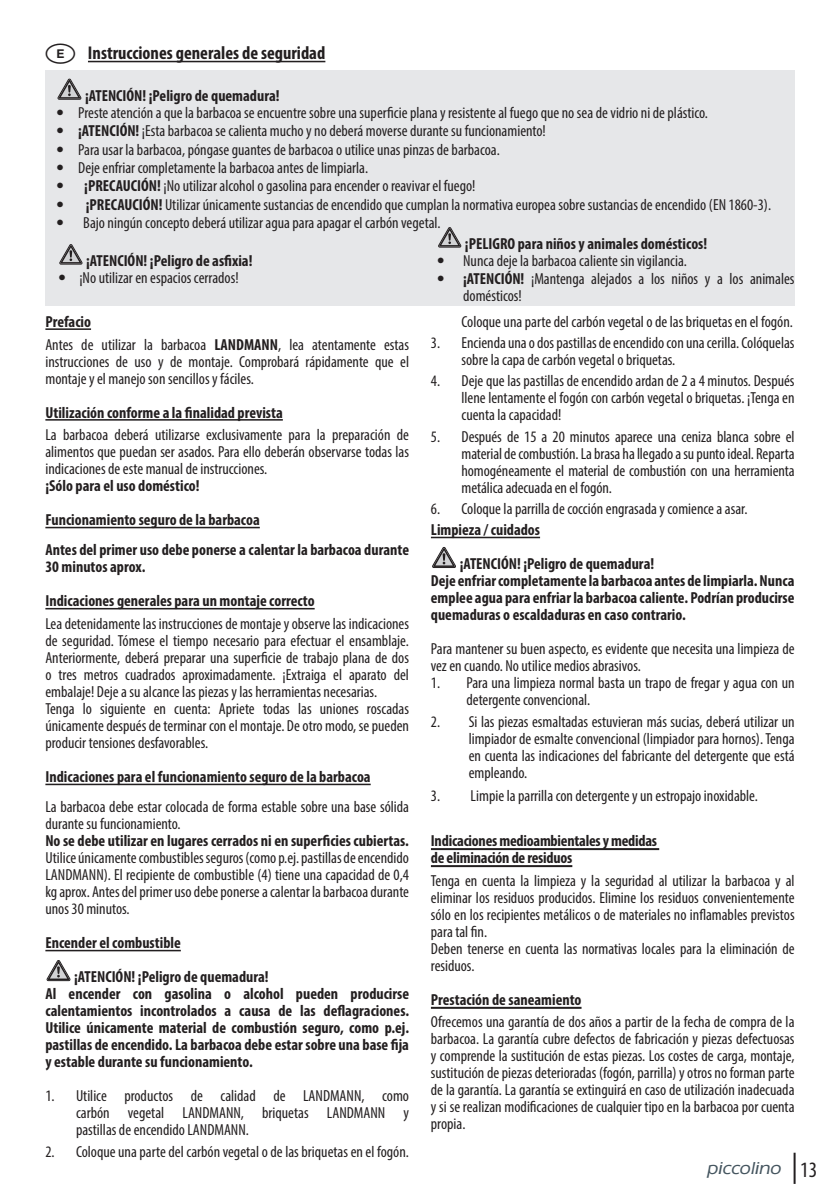
<style>
.page{position:relative;width:840px;height:1191px;background:#fff}
.page>*{position:absolute;margin:0;border:0;box-sizing:border-box;transform-origin:0 0}
.t1{font:30px "National Codes Europe";color:#231f20}
.t2{font:700 condensed 18.4px "Myriad Pro";color:#231f20}
.t3{font:500 18px "Eras IT Cby BT";color:#45555f;scale:1.08 1}
.t4{font:condensed 16px/17px "Myriad Pro";color:#231f20}
.t5{font:700 condensed 16px/17px "Myriad Pro";color:#231f20}
.s1{font-family:"Frutiger";font-weight:300}
.s2{font-weight:700}
.s3{font-family:"Myriad Pro";font-weight:400;font-stretch:condensed;font-size:22px;color:#231f20}
</style>
<div class="page">
<hr style="left:793px;top:1152px;width:2px;height:31px;background:#231f20">
<hr style="left:88px;top:61px;width:237px;height:1px;background:#231f20">
<hr style="left:45px;top:328px;width:46px;height:2px;background:#231f20">
<hr style="left:45px;top:419px;width:238px;height:1px;background:#231f20">
<hr style="left:45px;top:527px;width:215px;height:1px;background:#231f20">
<hr style="left:45px;top:608px;width:269px;height:1px;background:#231f20">
<hr style="left:45px;top:783px;width:325px;height:2px;background:#231f20">
<hr style="left:45px;top:949px;width:136px;height:2px;background:#231f20">
<svg style="left:47px;top:960px;width:23px;height:21px"></svg>
<hr style="left:430px;top:537px;width:109px;height:1px;background:#231f20">
<hr style="left:430px;top:848px;width:228px;height:2px;background:#231f20">
<hr style="left:430px;top:865px;width:142px;height:2px;background:#231f20">
<hr style="left:430px;top:1006px;width:151px;height:2px;background:#231f20">
<svg style="left:432px;top:547px;width:23px;height:21px"></svg>
<div style="left:45px;top:70px;width:749px;height:236px;background:#e6e7e9"></div>
<svg style="left:57px;top:79px;width:24px;height:21px"></svg>
<svg style="left:59px;top:244px;width:23px;height:21px"></svg>
<svg style="left:438px;top:227px;width:23px;height:21px"></svg>
<h1 class="t1" style="left:45px;top:30px;width:31px">E</h1>
<p class="t2" style="left:88px;top:42px;width:239px">Instrucciones generales de seguridad</p>
<p class="t5" style="left:85px;top:87px;width:196px">¡ATENCIÓN! ¡Peligro de quemadura!</p>
<p class="t4" style="left:56px;top:104px;width:652px"><span class="s1">•</span> Preste atención a que la barbacoa se encuentre sobre una superficie plana y resistente al fuego que no sea de vidrio ni de plástico.</p>
<p class="t4" style="left:56px;top:122px;width:491px"><span class="s1">•</span> <span class="s2">¡ATENCIÓN!</span> ¡Esta barbacoa se calienta mucho y no deberá moverse durante su funcionamiento!</p>
<p class="t4" style="left:56px;top:140px;width:445px"><span class="s1">•</span> Para usar la barbacoa, póngase guantes de barbacoa o utilice unas pinzas de barbacoa.</p>
<p class="t4" style="left:56px;top:159px;width:313px"><span class="s1">•</span> Deje enfriar completamente la barbacoa antes de limpiarla.</p>
<p class="t4" style="left:56px;top:177px;width:420px"><span class="s1">•</span> <span class="s2">¡PRECAUCIÓN!</span> ¡No utilizar alcohol o gasolina para encender o reavivar el fuego!</p>
<p class="t4" style="left:56px;top:196px;width:715px"><span class="s1">•</span> <span class="s2">¡PRECAUCIÓN!</span> Utilizar únicamente sustancias de encendido que cumplan la normativa europea sobre sustancias de encendido (EN 1860-3).</p>
<p class="t4" style="left:56px;top:214px;width:385px"><span class="s1">•</span> Bajo ningún concepto deberá utilizar agua para apagar el carbón vegetal.</p>
<p class="t5" style="left:86px;top:251px;width:168px">¡ATENCIÓN! ¡Peligro de asfixia!</p>
<p class="t4" style="left:58px;top:269px;width:182px"><span class="s1">•</span> ¡No utilizar en espacios cerrados!</p>
<p class="t5" style="left:464px;top:234px;width:243px">¡PELIGRO para niños y animales domésticos!</p>
<p class="t4" style="left:437px;top:252px;width:251px"><span class="s1">•</span> Nunca deje la barbacoa caliente sin vigilancia.</p>
<p class="t4" style="left:463px;top:270px;width:333px;text-indent:-26px"><span class="s1">•</span> <span class="s2">¡ATENCIÓN!</span> ¡Mantenga alejados a los niños y a los animales domésticos!</p>
<p class="t4" style="left:45px;top:310px;width:365px;line-height:22.6px"><span class="s2">Prefacio<br></span>Antes de utilizar la barbacoa <span class="s2">LANDMANN</span>, lea atentamente estas</p>
<p class="t4" style="left:45px;top:352px;width:365px">instrucciones de uso y de montaje. Comprobará rápidamente que el montaje y el manejo son sencillos y fáciles.</p>
<p class="t5" style="left:45px;top:403px;width:239px">Utilización conforme a la finalidad prevista</p>
<p class="t4" style="left:45px;top:426px;width:365px;text-align:justify">La barbacoa deberá utilizarse exclusivamente para la preparación de alimentos que puedan ser asados. Para ello deberán observarse todas las indicaciones de este manual de instrucciones.</p>
<p class="t5" style="left:45px;top:468px;width:216px;line-height:34px">¡Sólo para el uso doméstico!<br>Funcionamiento seguro de la barbacoa</p>
<p class="t5" style="left:45px;top:541px;width:365px">Antes del primer uso debe ponerse a calentar la barbacoa durante<br>30 minutos aprox.</p>
<p class="t5" style="left:45px;top:592px;width:270px">Indicaciones generales para un montaje correcto</p>
<p class="t4" style="left:45px;top:615px;width:365px">Lea detenidamente las instrucciones de montaje y observe las indicaciones de seguridad. Tómese el tiempo necesario para efectuar el ensamblaje.<br>Anteriormente, deberá preparar una superficie de trabajo plana de dos o tres metros cuadrados aproximadamente. ¡Extraiga el aparato del embalaje! Deje a su alcance las piezas y las herramientas necesarias.<br>Tenga lo siguiente en cuenta: Apriete todas las uniones roscadas únicamente después de terminar con el montaje. De otro modo, se pueden producir tensiones desfavorables.</p>
<p class="t5" style="left:45px;top:768px;width:326px">Indicaciones para el funcionamiento seguro de la barbacoa</p>
<p class="t4" style="left:45px;top:798px;width:365px">La barbacoa debe estar colocada de forma estable sobre una base sólida durante su funcionamiento.</p>
<p class="t5" style="left:45px;top:832px;width:365px">No se debe utilizar en lugares cerrados ni en superficies cubiertas.</p>
<p class="t4" style="left:45px;top:849px;width:365px;text-align:justify">Utilice únicamente combustibles seguros (como p.ej. pastillas de encendido LANDMANN). El recipiente de combustible (4) tiene una capacidad de 0,4 kg aprox. Antes del primer uso debe ponerse a calentar la barbacoa durante unos 30 minutos.</p>
<p class="t5" style="left:74px;top:925px;width:196px;line-height:34.2px;text-indent:-29px">Encender el combustible<br>¡ATENCIÓN! ¡Peligro de quemadura!</p>
<p class="t5" style="left:45px;top:985px;width:365px;text-align:justify">Al encender con gasolina o alcohol pueden producirse calentamientos incontrolados a causa de las deflagraciones.<br>Utilice únicamente material de combustión seguro, como p.ej. pastillas de encendido. La barbacoa debe estar sobre una base fija y estable durante su funcionamiento.</p>
<p class="t4" style="left:76px;top:1087px;width:334px;text-align:justify;text-indent:-31px">1. Utilice productos de calidad de LANDMANN, como carbón vegetal LANDMANN, briquetas LANDMANN y pastillas de encendido LANDMANN.</p>
<p class="t4" style="left:45px;top:1142px;width:365px">2. Coloque una parte del carbón vegetal o de las briquetas en el fogón.</p>
<p class="t4" style="left:461px;top:313px;width:333px">Coloque una parte del carbón vegetal o de las briquetas en el fogón.</p>
<p class="t4" style="left:461px;top:334px;width:334px;text-indent:-31px">3. Encienda una o dos pastillas de encendido con una cerilla. Colóquelas sobre la capa de carbón vegetal o briquetas.</p>
<p class="t4" style="left:461px;top:372px;width:334px;text-align:justify;text-indent:-31px">4. Deje que las pastillas de encendido ardan de 2 a 4 minutos. Después llene lentamente el fogón con carbón vegetal o briquetas. ¡Tenga en cuenta la capacidad!</p>
<p class="t4" style="left:461px;top:427px;width:334px;text-align:justify;text-indent:-31px">5. Después de 15 a 20 minutos aparece una ceniza blanca sobre el material de combustión. La brasa ha llegado a su punto ideal. Reparta homogéneamente el material de combustión con una herramienta metálica adecuada en el fogón.</p>
<p class="t4" style="left:430px;top:500px;width:318px">6. Coloque la parrilla de cocción engrasada y comience a asar.</p>
<p class="t5" style="left:459px;top:512px;width:196px;line-height:34px;text-indent:-29px">Limpieza / cuidados<br>¡ATENCIÓN! ¡Peligro de quemadura!</p>
<p class="t5" style="left:430px;top:572px;width:365px;text-align:justify">Deje enfriar completamente la barbacoa antes de limpiarla. Nunca emplee agua para enfriar la barbacoa caliente. Podrían producirse quemaduras o escaldaduras en caso contrario.</p>
<p class="t4" style="left:430px;top:640px;width:365px">Para mantener su buen aspecto, es evidente que necesita una limpieza de vez en cuando. No utilice medios abrasivos.</p>
<p class="t4" style="left:466px;top:674px;width:329px;text-indent:-36px">1. Para una limpieza normal basta un trapo de fregar y agua con un detergente convencional.</p>
<p class="t4" style="left:468px;top:713px;width:327px;text-align:justify;text-indent:-38px">2. Si las piezas esmaltadas estuvieran más sucias, deberá utilizar un limpiador de esmalte convencional (limpiador para hornos). Tenga en cuenta las indicaciones del fabricante del detergente que está empleando.</p>
<p class="t4" style="left:430px;top:786px;width:328px">3. Limpie la parrilla con detergente y un estropajo inoxidable.</p>
<p class="t5" style="left:430px;top:832px;width:227px">Indicaciones medioambientales y medidas de eliminación de residuos</p>
<p class="t4" style="left:430px;top:871px;width:365px">Tenga en cuenta la limpieza y la seguridad al utilizar la barbacoa y al eliminar los residuos producidos. Elimine los residuos convenientemente sólo en los recipientes metálicos o de materiales no inflamables previstos para tal fin.<br>Deben tenerse en cuenta las normativas locales para la eliminación de residuos.</p>
<p class="t5" style="left:430px;top:990px;width:152px">Prestación de saneamiento</p>
<p class="t4" style="left:430px;top:1013px;width:365px;text-align:justify">Ofrecemos una garantía de dos años a partir de la fecha de compra de la barbacoa. La garantía cubre defectos de fabricación y piezas defectuosas y comprende la sustitución de estas piezas. Los costes de carga, montaje, sustitución de piezas deterioradas (fogón, parrilla) y otros no forman parte de la garantía. La garantía se extinguirá en caso de utilización inadecuada y si se realizan modificaciones de cualquier tipo en la barbacoa por cuenta propia.</p>
<p class="t3" style="left:706px;top:1157px;width:104px">piccolino <span class="s3">13</span></p>
</div>
